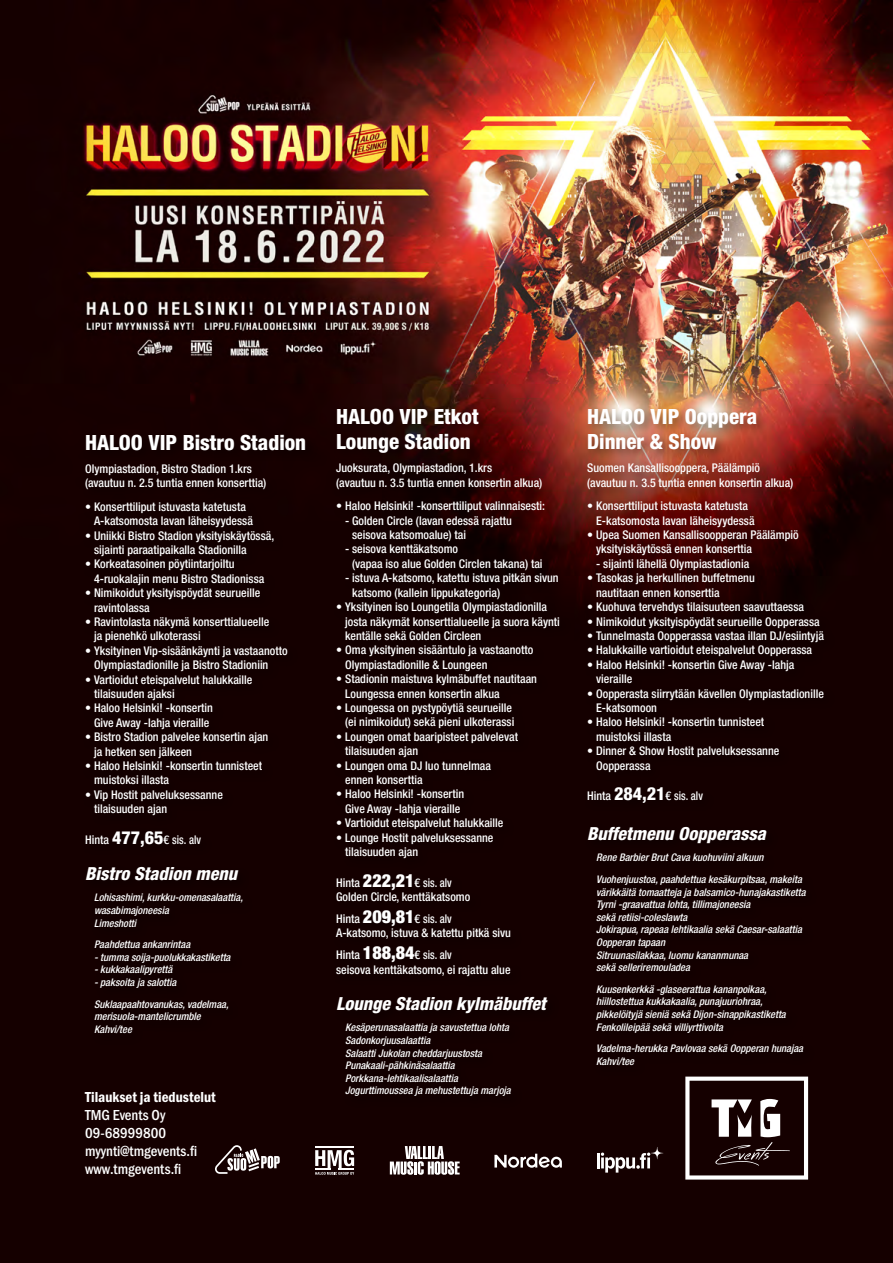
<style>
.page{position:relative;width:893px;height:1263px;background:#fff}
.page>*{position:absolute;margin:0;border:0;box-sizing:border-box;transform-origin:0 0}
.t1{font:800 condensed 21px/25.2px "Helvetica Neue LT Std";color:#fff}
.t2{font:italic 800 condensed 18px "Helvetica Neue LT Std";color:#fff}
.t3{font:500 15px/18px "Franklin Gothic URW Con";color:#fff}
.t4{font:15px "Franklin Gothic URW Con Dem";color:#fff}
.t5{font:500 condensed 12px/14.4px "Helvetica Neue LT Std";color:#fff}
.t6{font:italic 500 condensed 10.5px/12.6px "Helvetica Neue LT Std";color:#fff}
.s1{font-weight:800;font-size:18px}
.s2{font-weight:900;font-size:18px}
</style>
<div class="page">
<img style="left:0;top:0;width:893px;height:1263px">
<div style="left:82px;top:431px;width:237px;height:614px;background:#140000"></div>
<div style="left:333px;top:405px;width:239px;height:704px;background:#000;opacity:.4"></div>
<div style="left:584px;top:405px;width:252px;height:672px;background:#000;opacity:.4"></div>
<svg style="left:685px;top:1076px;width:123px;height:103px"></svg>
<svg style="left:494px;top:1154px;width:68px;height:14px"></svg>
<svg style="left:390px;top:1146px;width:70px;height:29px"></svg>
<hr style="left:315px;top:1146px;width:39px;height:2px;background:#fff">
<svg style="left:315px;top:1150px;width:39px;height:25px"></svg>
<hr style="left:597px;top:1153px;width:3px;height:15px;background:#fff">
<svg style="left:601px;top:1147px;width:62px;height:25px"></svg>
<svg style="left:215px;top:1145px;width:65px;height:29px"></svg>
<h1 class="t1" style="left:85px;top:429px;width:223px">HALOO VIP Bistro Stadion</h1>
<p class="t5" style="left:85px;top:461px;width:183px">Olympiastadion, Bistro Stadion 1.krs (avautuu n. 2.5 tuntia ennen konserttia)</p>
<p class="t5" style="left:94px;top:499px;width:160px;text-indent:-9px">• Konserttiliput istuvasta katetusta<br>A-katsomosta lavan läheisyydessä</p>
<p class="t5" style="left:94px;top:528px;width:182px;text-indent:-9px">• Uniikki Bistro Stadion yksityiskäytössä, sijainti paraatipaikalla Stadionilla</p>
<p class="t5" style="left:94px;top:557px;width:172px;text-indent:-9px">• Korkeatasoinen pöytiintarjoiltu<br>4-ruokalajin menu Bistro Stadionissa</p>
<p class="t5" style="left:94px;top:586px;width:168px;text-indent:-9px">• Nimikoidut yksityispöydät seurueille ravintolassa</p>
<p class="t5" style="left:94px;top:614px;width:177px;text-indent:-9px">• Ravintolasta näkymä konserttialueelle ja pienehkö ulkoterassi</p>
<p class="t5" style="left:94px;top:643px;width:195px;text-indent:-9px">• Yksityinen Vip-sisäänkäynti ja vastaanotto<br>Olympiastadionille ja Bistro Stadioniin</p>
<p class="t5" style="left:94px;top:672px;width:160px;text-indent:-9px">• Vartioidut eteispalvelut halukkaille tilaisuuden ajaksi</p>
<p class="t5" style="left:85px;top:701px;width:130px;text-align:center">• Haloo Helsinki! -konsertin<br>Give Away -lahja vieraille</p>
<p class="t5" style="left:94px;top:730px;width:176px;text-indent:-9px">• Bistro Stadion palvelee konsertin ajan ja hetken sen jälkeen</p>
<p class="t5" style="left:94px;top:758px;width:170px;text-indent:-9px">• Haloo Helsinki! -konsertin tunnisteet muistoksi illasta</p>
<p class="t5" style="left:94px;top:787px;width:130px;text-indent:-9px">• Vip Hostit palveluksessanne tilaisuuden ajan</p>
<p class="t5" style="left:85px;top:832px;width:118px">Hinta <span class="s1">477,65</span>€ sis. alv</p>
<h2 class="t2" style="left:85px;top:862px;width:154px">Bistro Stadion menu</h2>
<p class="t6" style="left:94px;top:891px;width:150px">Lohisashimi, kurkku-omenasalaattia, wasabimajoneesia<br>Limeshotti</p>
<p class="t6" style="left:94px;top:938px;width:98px">Paahdettua ankanrintaa</p>
<p class="t6" style="left:94px;top:951px;width:138px">- tumma soija-puolukkakastiketta</p>
<p class="t6" style="left:94px;top:963px;width:80px">- kukkakaalipyrettä</p>
<p class="t6" style="left:94px;top:972px;width:136px;line-height:21.6px">- paksoita ja salottia<br>Suklaapaahtovanukas, vadelmaa,</p>
<p class="t6" style="left:94px;top:1010px;width:108px">merisuola-mantelicrumble<br>Kahvi/tee</p>
<p class="t4" style="left:85px;top:1087px;width:132px">Tilaukset ja tiedustelut</p>
<p class="t3" style="left:85px;top:1106px;width:114px">TMG Events Oy<br>09-68999800 myynti@tmgevents.fi www.tmgevents.fi</p>
<h1 class="t1" style="left:336px;top:403px;width:144px">HALOO VIP Etkot<br>Lounge Stadion</h1>
<p class="t5" style="left:336px;top:461px;width:208px">Juoksurata, Olympiastadion, 1.krs<br>(avautuu n. 3.5 tuntia ennen konsertin alkua)</p>
<p class="t5" style="left:336px;top:499px;width:210px">• Haloo Helsinki! -konserttiliput valinnaisesti:</p>
<p class="t5" style="left:352px;top:513px;width:161px;text-indent:-7px">- Golden Circle (lavan edessä rajattu seisova katsomoalue) tai</p>
<p class="t5" style="left:352px;top:542px;width:192px;text-indent:-7px">- seisova kenttäkatsomo<br>(vapaa iso alue Golden Circlen takana) tai</p>
<p class="t5" style="left:352px;top:571px;width:208px;text-indent:-7px">- istuva A-katsomo, katettu istuva pitkän sivun katsomo (kallein lippukategoria)</p>
<p class="t5" style="left:345px;top:599px;width:216px;text-indent:-9px">• Yksityinen iso Loungetila Olympiastadionilla josta näkymät konserttialueelle ja suora käynti kentälle sekä Golden Circleen</p>
<p class="t5" style="left:345px;top:643px;width:190px;text-indent:-9px">• Oma yksityinen sisääntulo ja vastaanotto<br>Olympiastadionille &amp; Loungeen</p>
<p class="t5" style="left:345px;top:671px;width:193px;text-indent:-9px">• Stadionin maistuva kylmäbuffet nautitaan<br>Loungessa ennen konsertin alkua</p>
<p class="t5" style="left:336px;top:700px;width:180px;text-align:right">• Loungessa on pystypöytiä seurueille (ei nimikoidut) sekä pieni ulkoterassi</p>
<p class="t5" style="left:345px;top:729px;width:174px;text-indent:-9px">• Loungen omat baaripisteet palvelevat tilaisuuden ajan</p>
<p class="t5" style="left:345px;top:758px;width:147px;text-indent:-9px">• Loungen oma DJ luo tunnelmaa ennen konserttia</p>
<p class="t5" style="left:336px;top:787px;width:130px;text-align:center">• Haloo Helsinki! -konsertin<br>Give Away -lahja vieraille</p>
<p class="t5" style="left:336px;top:815px;width:169px">• Vartioidut eteispalvelut halukkaille</p>
<p class="t5" style="left:345px;top:830px;width:150px;text-indent:-9px">• Lounge Hostit palveluksessanne tilaisuuden ajan</p>
<p class="t5" style="left:336px;top:875px;width:136px">Hinta <span class="s2">222,21</span>€ sis. alv<br>Golden Circle, kenttäkatsomo</p>
<p class="t5" style="left:336px;top:911px;width:176px">Hinta <span class="s2">209,81</span>€ sis. alv<br>A-katsomo, istuva &amp; katettu pitkä sivu</p>
<p class="t5" style="left:336px;top:946px;width:176px;line-height:15.3px">Hinta <span class="s2">188,84</span>€ sis. alv<br>seisova kenttäkatsomo, ei rajattu alue</p>
<h2 class="t2" style="left:336px;top:992px;width:211px">Lounge Stadion kylmäbuffet</h2>
<p class="t6" style="left:345px;top:1021px;width:167px">Kesäperunasalaattia ja savustettua lohta Sadonkorjuusalaattia<br>Salaatti Jukolan cheddarjuustosta Punakaali-pähkinäsalaattia Porkkana-lehtikaalisalaattia Jogurttimoussea ja mehustettuja marjoja</p>
<h1 class="t1" style="left:587px;top:403px;width:172px">HALOO VIP Ooppera<br>Dinner &amp; Show</h1>
<p class="t5" style="left:587px;top:461px;width:208px">Suomen Kansallisooppera, Päälämpiö (avautuu n. 3.5 tuntia ennen konsertin alkua)</p>
<p class="t5" style="left:596px;top:499px;width:160px;text-indent:-9px">• Konserttiliput istuvasta katetusta<br>E-katsomosta lavan läheisyydessä</p>
<p class="t5" style="left:596px;top:527px;width:204px;text-indent:-9px">• Upea Suomen Kansallisoopperan Päälämpiö yksityiskäytössä ennen konserttia</p>
<p class="t5" style="left:596px;top:556px;width:155px">- sijainti lähellä Olympiastadionia</p>
<p class="t5" style="left:596px;top:571px;width:160px;text-indent:-9px">• Tasokas ja herkullinen buffetmenu nautitaan ennen konserttia</p>
<p class="t5" style="left:587px;top:599px;width:218px">• Kuohuva tervehdys tilaisuuteen saavuttaessa</p>
<p class="t5" style="left:587px;top:614px;width:234px">• Nimikoidut yksityispöydät seurueille Oopperassa</p>
<p class="t5" style="left:587px;top:628px;width:238px">• Tunnelmasta Oopperassa vastaa illan DJ/esiintyjä</p>
<p class="t5" style="left:587px;top:643px;width:226px">• Halukkaille vartioidut eteispalvelut Oopperassa</p>
<p class="t5" style="left:596px;top:657px;width:200px;text-indent:-9px">• Haloo Helsinki! -konsertin Give Away -lahja vieraille</p>
<p class="t5" style="left:596px;top:686px;width:229px;text-indent:-9px">• Oopperasta siirrytään kävellen Olympiastadionille<br>E-katsomoon</p>
<p class="t5" style="left:596px;top:715px;width:170px;text-indent:-9px">• Haloo Helsinki! -konsertin tunnisteet muistoksi illasta</p>
<p class="t5" style="left:596px;top:743px;width:185px;text-indent:-9px">• Dinner &amp; Show Hostit palveluksessanne<br>Oopperassa</p>
<p class="t5" style="left:587px;top:788px;width:117px">Hinta <span class="s1">284,21</span>€ sis. alv</p>
<h2 class="t2" style="left:587px;top:822px;width:180px">Buffetmenu Oopperassa</h2>
<p class="t6" style="left:596px;top:847px;width:207px;line-height:21.6px">Rene Barbier Brut Cava kuohuviini alkuun<br>Vuohenjuustoa, paahdettua kesäkurpitsaa, makeita</p>
<p class="t6" style="left:596px;top:886px;width:211px">värikkäitä tomaatteja ja balsamico-hunajakastiketta Tyrni -graavattua lohta, tillimajoneesia<br>sekä retiisi-coleslawta<br>Jokirapua, rapeaa lehtikaalia sekä Caesar-salaattia Oopperan tapaan<br>Sitruunasilakkaa, luomu kananmunaa<br>sekä selleriremouladea</p>
<p class="t6" style="left:596px;top:983px;width:191px">Kuusenkerkkä -glaseerattua kananpoikaa, hiillostettua kukkakaalia, punajuuriohraa, pikkelöityjä sieniä sekä Dijon-sinappikastiketta Fenkolileipää sekä villiyrttivoita</p>
<p class="t6" style="left:596px;top:1042px;width:208px">Vadelma-herukka Pavlovaa sekä Oopperan hunajaa<br>Kahvi/tee</p>
</div>
